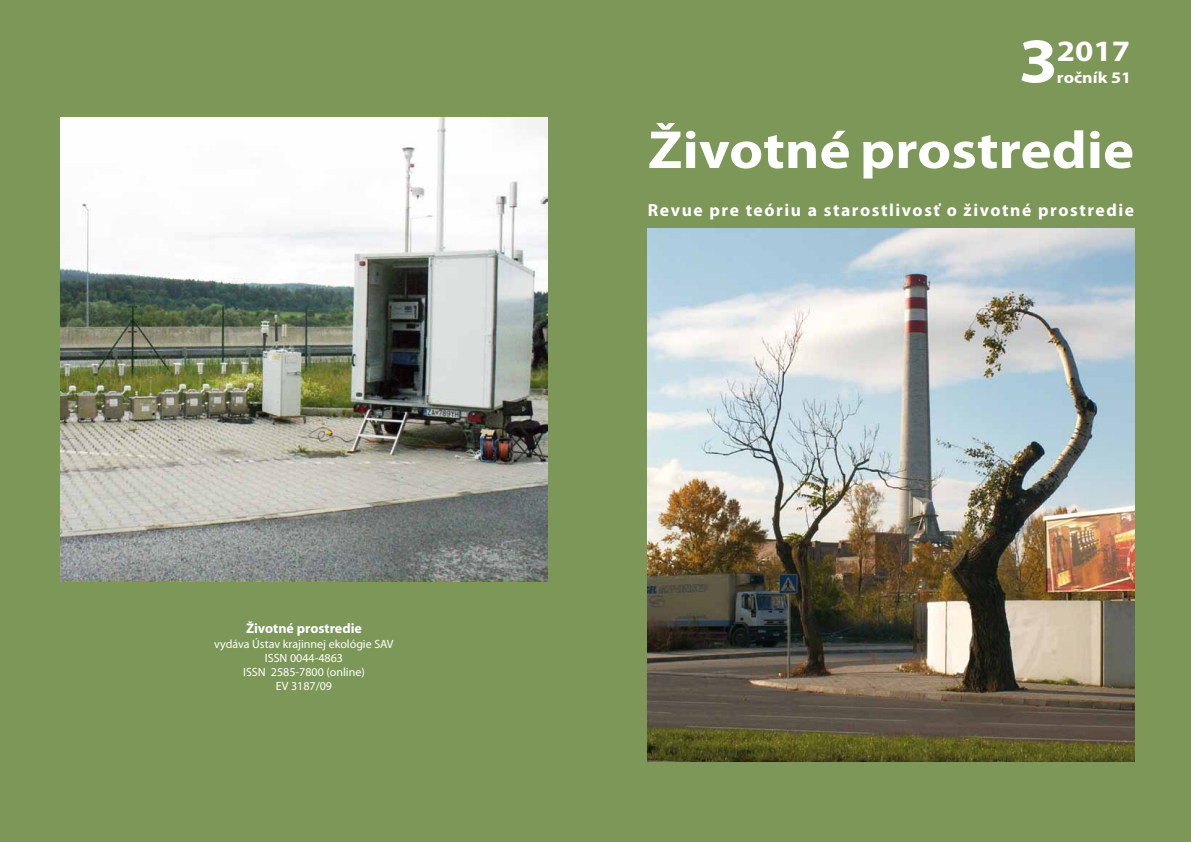
<style>
.page{position:relative;width:1191px;height:842px;background:#7c9758}
.page>*{position:absolute;margin:0;border:0;box-sizing:border-box;transform-origin:0 0}
.t1{font:700 63.9px "Myriad Pro";color:#fff;scale:1.11 1}
.t2{font:700 53.1px "Myriad Pro";color:#fff;scale:1.11 1}
.t3{font:700 29.7px "Myriad Pro";color:#fff;scale:1.11 1}
.t4{font:700 17.6px "Myriad Pro";letter-spacing:.09em;color:#fff}
.t5{font:700 16.2px "Myriad Pro";color:#fff;scale:1.11 1}
.t6{font:700 14px "Myriad Pro";color:#fff}
.t7{font:12px/14.3px "Myriad Pro";color:#fff;text-align:center}
.s1{font-size:54px}
</style>
<div class="page">
<img style="left:648px;top:229px;width:486px;height:533px">
<img style="left:61px;top:117px;width:486px;height:465px">
<p class="t6" style="left:246px;top:619px;width:117px">Životné prostredie</p>
<p class="t7" style="left:214px;top:636px;width:181px">vydáva Ústav krajinnej ekológie SAV<br>ISSN 0044-4863<br>ISSN 2585-7800 (online)<br>EV 3187/09</p>
<h1 class="t1" style="left:1018px;top:19px;width:37px">3</h1>
<h3 class="t3" style="left:1057px;top:32px;width:67px">2017</h3>
<h3 class="t5" style="left:1057px;top:66px;width:68px">ročník 51</h3>
<h2 class="t2" style="left:648px;top:115px;width:439px"><span class="s1">Ž</span>ivotné prostredie</h2>
<h3 class="t4" style="left:648px;top:199px;width:488px">Revue pre teóriu a starostlivosť o životné prostredie</h3>
</div>
